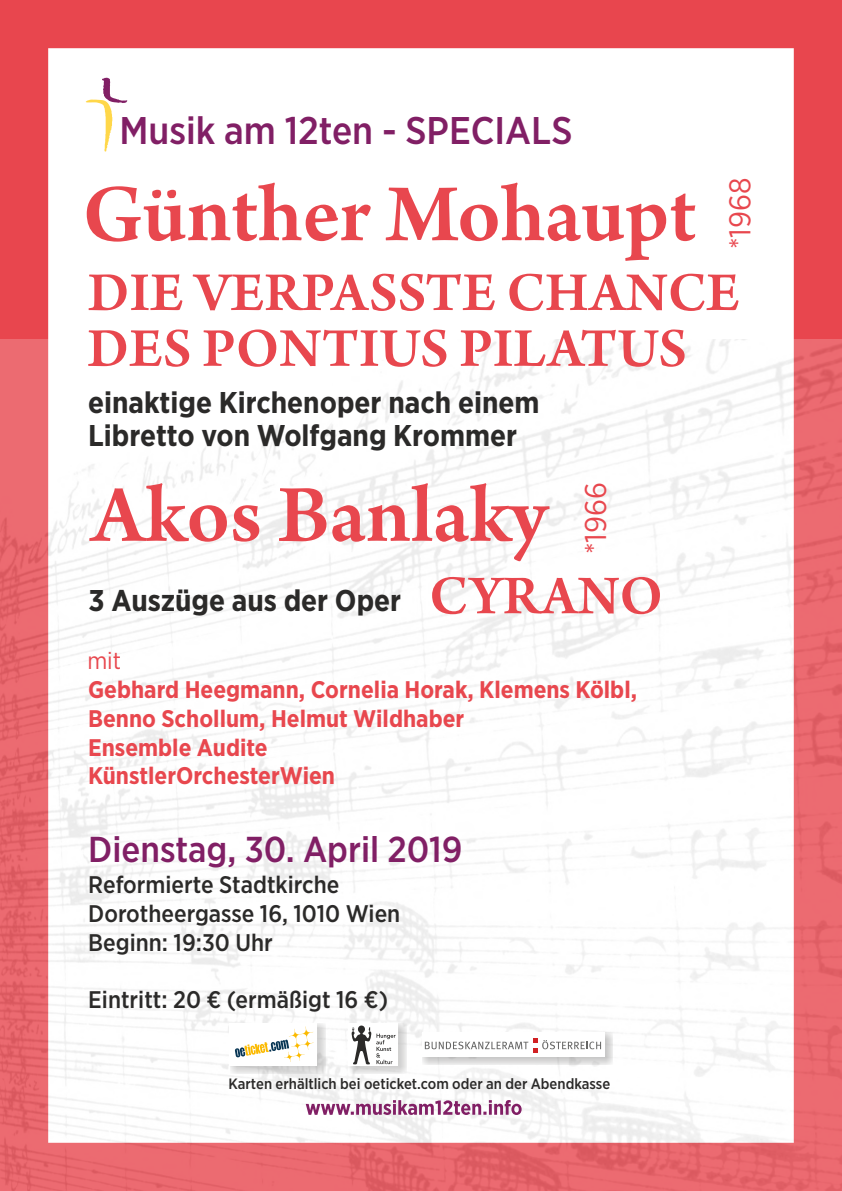
<style>
.page{position:relative;width:842px;height:1191px;background:#fff}
.page>*{position:absolute;margin:0;border:0;box-sizing:border-box;transform-origin:0 0}
.t1{font:600 86px "Arno Pro";letter-spacing:-.005em;color:#e8474e}
.t2{font:600 58px/55.8px "Arno Pro";color:#e8474e}
.t3{font:500 38.5px "Gotham Narrow";color:#811f65}
.t4{font:500 36px "Gotham Narrow";color:#811f65}
.t5{font:700 30px/32.4px "Gotham Narrow";color:#2b2a29}
.t6{font:30px "Gotham Narrow";color:#e8474e}
.t7{font:700 24px/28.8px "Gotham Narrow";color:#e8474e}
.t8{font:500 24px/28.8px "Gotham Narrow";color:#2b2a29}
.t9{font:24px "Gotham Narrow";color:#e8474e}
.t10{font:500 15px "Gotham Narrow";color:#2b2a29}
.s1{font-family:"Arno Pro";font-weight:600;font-size:58px;color:#e8474e}
</style>
<div class="page">
<svg style="left:0;top:0;width:842px;height:340px"></svg>
<img style="left:0;top:340px;width:842px;height:851px">
<div style="left:422px;top:1032px;width:191px;height:32px;background:#2b2a29;opacity:.25"></div>
<div style="left:422px;top:1032px;width:182px;height:25px;background:#fff"></div>
<div style="left:230px;top:1023px;width:95px;height:50px;background:#2b2a29;opacity:.22"></div>
<div style="left:229px;top:1023px;width:88px;height:43px;background:#fff"></div>
<div style="left:349px;top:1023px;width:57px;height:50px;background:#2b2a29;opacity:.22"></div>
<div style="left:349px;top:1023px;width:49px;height:43px;background:#fff"></div>
<svg style="left:352px;top:1025px;width:44px;height:39px"></svg>
<svg style="left:425px;top:1038px;width:176px;height:14px"></svg>
<svg style="left:306px;top:1100px;width:216px;height:15px"></svg>
<svg style="left:86px;top:78px;width:41px;height:73px"></svg>
<svg style="left:235px;top:1026px;width:79px;height:36px"></svg>
<h3 class="t3" style="left:119px;top:106px;width:455px">Musik am 12ten - SPECIALS</h3>
<h1 class="t1" style="left:82px;top:165px;width:615px">Günther Mohaupt</h1>
<p class="t6" style="left:721px;top:249px;width:73px;rotate:-90deg">*1968</p>
<h2 class="t2" style="left:87px;top:267px;width:654px">DIE VERPASSTE CHANCE<br>DES PONTIUS PILATUS</h2>
<p class="t5" style="left:88px;top:386px;width:453px">einaktige Kirchenoper nach einem<br>Libretto von Wolfgang Krommer</p>
<h1 class="t1" style="left:91px;top:465px;width:458px">Akos Banlaky</h1>
<p class="t6" style="left:577px;top:554px;width:74px;rotate:-90deg">*1966</p>
<p class="t5" style="left:88px;top:584px;width:576px">3 Auszüge aus der Oper <span class="s1">CYRANO</span></p>
<p class="t9" style="left:87px;top:645px;width:35px">mit</p>
<p class="t7" style="left:88px;top:675px;width:551px">Gebhard Heegmann, Cornelia Horak, Klemens Kölbl,<br>Benno Schollum, Helmut Wildhaber<br>Ensemble Audite<br>KünstlerOrchesterWien</p>
<h3 class="t4" style="left:88px;top:826px;width:376px">Dienstag, 30. April 2019</h3>
<p class="t8" style="left:88px;top:870px;width:314px">Reformierte Stadtkirche<br>Dorotheergasse 16, 1010 Wien<br>Beginn: 19:30 Uhr</p>
<p class="t8" style="left:88px;top:985px;width:301px">Eintritt: 20 € (ermäßigt 16 €)</p>
<p class="t10" style="left:229px;top:1073px;width:383px">Karten erhältlich bei oeticket.com oder an der Abendkasse</p>
</div>
